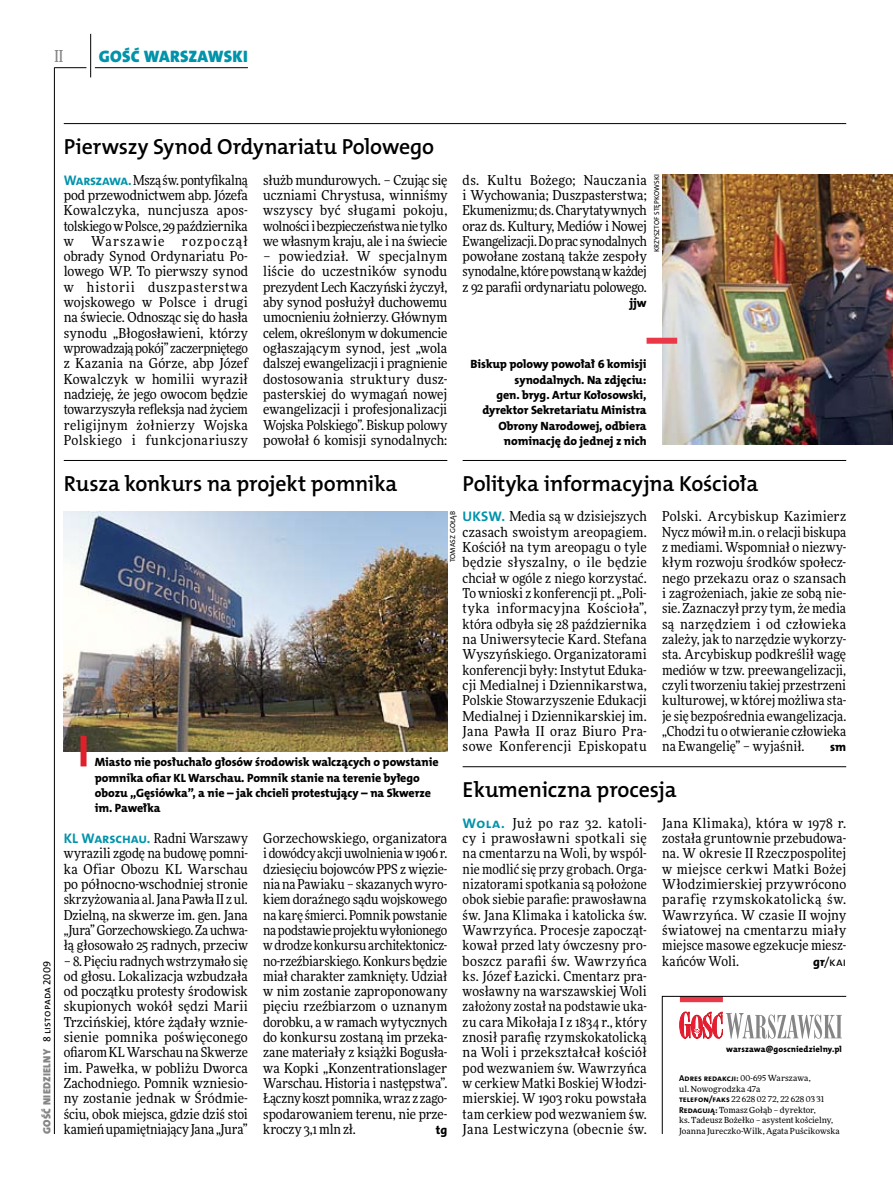
<style>
.page{position:relative;width:893px;height:1191px;background:#fff}
.page>*{position:absolute;margin:0;border:0;box-sizing:border-box;transform-origin:0 0}
.t1{font:21.9px "The Mix HP6 Se Bld";letter-spacing:-.01em;color:#000}
.t2{font:16.65px "The Mix HP9 Blk";letter-spacing:.02em;color:#0093aa}
.t3{font:500 16.5px "Freeday Narrow";color:#858486;scale:.9 1}
.t4{font:13.65px/15.3px "Freeday Narrow News";color:#000;text-align:justify}
.t5{font:13.65px "Freeday Narrow News";letter-spacing:.075em;color:#000}
.t6{font:12.3px "The Mix HP8 Ex Bld";color:#000}
.t7{font:12.3px "The Mix HP5 Plain";color:#000}
.t8{font:12px/15.3px "The Mix HP8 Ex Bld";letter-spacing:-.005em;color:#000}
.t9{font:10.5px "The Mix HP9 Blk";letter-spacing:.025em;color:#858486}
.t10{font:8.55px "The Mix HP8 Ex Bld";letter-spacing:.02em;color:#000}
.t11{font:8.4px/10.5px "Freeday News";letter-spacing:.005em;color:#000}
.t12{font:7.2px "The Mix HP5 Plain";letter-spacing:.01em;color:#000}
.s1{font-family:"The Mix HP7 Bld";font-size:13.95px;color:#0093aa}
.s2{font-family:"The Mix HP5 Plain";color:#000}
.s3{font-family:"The Mix HP8 Ex Bld"}
.s4{font-family:"The Mix HP7 Bld";font-size:8.55px}
</style>
<div class="page">
<hr style="left:54px;top:67px;width:1px;height:1067px;background:#000">
<hr style="left:90px;top:34px;width:1px;height:43px;background:#000">
<hr style="left:54px;top:67px;width:32px;height:1px;background:#000">
<hr style="left:95px;top:67px;width:153px;height:1px;background:#000">
<svg style="left:662px;top:996px;width:185px;height:138px"></svg>
<hr style="left:463px;top:460px;width:383px;height:1px;background:#000">
<hr style="left:463px;top:766px;width:383px;height:1px;background:#000">
<hr style="left:64px;top:460px;width:383px;height:1px;background:#000">
<img style="left:64px;top:511px;width:383px;height:240px">
<div style="left:81px;top:736px;width:6px;height:30px;background:#df1f2a"></div>
<hr style="left:64px;top:123px;width:782px;height:1px;background:#000">
<img style="left:662px;top:175px;width:231px;height:270px">
<div style="left:647px;top:338px;width:30px;height:6px;background:#eb3848"></div>
<p class="t3" style="left:54px;top:46px;width:11px">II</p>
<p class="t2" style="left:99px;top:46px;width:150px">GOŚĆ WARSZAWSKI</p>
<h1 class="t1" style="left:64px;top:132px;width:372px">Pierwszy Synod Ordynariatu Polowego</h1>
<p class="t4" style="left:64px;top:172px;width:186px"><span class="s1">Warszawa.</span> Mszą św. pontyfikalną pod przewodnictwem abp. Józefa Kowalczyka, nuncjusza apos&shy;tolskiego wPolsce, 29 października w</p>
<p class="t4" style="left:263px;top:172px;width:186px">służb mundurowych. – Czując się uczniami Chrystusa, winniśmy wszyscy być sługami pokoju, wolności ibezpieczeństwa nie tylko we własnym kraju, ale i na świecie</p>
<p class="t4" style="left:263px;top:248px;width:186px">– powiedział. W specjalnym liście do uczestników synodu prezydent Lech Kaczyński życzył, aby synod posłużył duchowemu umocnieniu żołnierzy. Głównym celem, określonym w dokumencie ogłaszającym synod, jest „wola dalszej ewangelizacji i pragnienie dostosowania struktury dusz&shy;pasterskiej do wymagań nowej ewangelizacji i profesjonalizacji Wojska Polskiego”. Biskup polowy powołał 6 komisji synodalnych:</p>
<p class="t5" style="left:91px;top:233px;width:75px">Warszawie</p>
<p class="t4" style="left:64px;top:233px;width:186px;text-indent:118px">rozpoczął obrady Synod Ordynariatu Po&shy;lowego WP. To pierwszy synod w historii duszpasterstwa wojskowego w Polsce i drugi na świecie. Odnosząc się do hasła synodu „Błogosławieni, którzy wprowadzają pokój” zaczerpniętego z Kazania na Górze, abp Józef Kowalczyk w homilii wyraził nadzieję, że jego owocom będzie towarzyszyła refleksja nad życiem religijnym żołnierzy Wojska Polskiego i funkcjonariuszy</p>
<p class="t4" style="left:463px;top:172px;width:186px">ds. Kultu Bożego; Nauczania i Wychowania; Duszpasterstwa; Ekumenizmu; ds. Charytatywnych oraz ds. Kultury, Mediów i Nowej Ewangelizacji. Doprac synodalnych powołane zostaną także zespoły synodalne, które powstaną wkażdej z 92 parafii ordynariatu polowego.</p>
<p class="t6" style="left:629px;top:295px;width:19px">jjw</p>
<p class="t12" style="left:652px;top:252px;width:80px;rotate:-90deg">Krzysztof Stępkowski</p>
<p class="t8" style="left:471px;top:357px;width:177px;text-align:right">Biskup polowy powołał 6 komisji synodalnych. Na zdjęciu:<br>gen. bryg. Artur Kołosowski, dyrektor Sekretariatu Ministra<br>Obrony Narodowej, odbiera nominację do jednej z nich</p>
<p class="t9" style="left:40px;top:1134px;width:175px;rotate:-90deg">GOŚĆ NIEDZIELNY <span class="s2">8 listopada 2009</span></p>
<h1 class="t1" style="left:64px;top:469px;width:335px">Rusza konkurs na projekt pomnika</h1>
<h1 class="t1" style="left:463px;top:469px;width:297px">Polityka informacyjna Kościoła</h1>
<p class="t4" style="left:463px;top:509px;width:186px"><span class="s1">UKSW.</span> Media są w dzisiejszych czasach swoistym areopagiem.<br>Kościół na tym areopagu o tyle będzie słyszalny, o ile będzie chciał w ogóle z niego korzystać.<br>To wnioski z konferencji pt. „Poli&shy;tyka informacyjna Kościoła”, która odbyła się 28 października na Uniwersytecie Kard. Stefana Wyszyńskiego. Organizatorami konferencji były: Instytut Eduka&shy;cji Medialnej i Dziennikarstwa, Polskie Stowarzyszenie Edukacji Medialnej i Dziennikarskiej im.<br>Jana Pawła II oraz Biuro Pra&shy;sowe Konferencji Episkopatu</p>
<p class="t4" style="left:662px;top:509px;width:186px">Polski. Arcybiskup Kazimierz Nycz mówił m.in. o relacji biskupa z mediami. Wspomniał o niezwy&shy;kłym rozwoju środków społecz&shy;nego przekazu oraz o szansach i zagrożeniach, jakie ze sobą nie&shy;sie. Zaznaczył przy tym, że media są narzędziem i od człowieka zależy, jak to narzędzie wykorzy&shy;sta. Arcybiskup podkreślił wagę mediów w tzw. preewangelizacji, czyli tworzeniu takiej przestrzeni kulturowej, w której możliwa sta&shy;je się bezpośrednia ewangelizacja. „Chodzi tu o otwieranie człowieka na Ewangelię” – wyjaśnił.</p>
<p class="t12" style="left:448px;top:562px;width:53px;rotate:-90deg">Tomasz Gołąb</p>
<p class="t6" style="left:830px;top:739px;width:17px">sm</p>
<p class="t8" style="left:95px;top:755px;width:345px">Miasto nie posłuchało głosów środowisk walczących o powstanie pomnika ofiar KL Warschau. Pomnik stanie na terenie byłego obozu „Gęsiówka”, a nie – jak chcieli protestujący – na Skwerze im. Pawełka</p>
<p class="t4" style="left:64px;top:830px;width:186px"><span class="s1">KL Warschau.</span> Radni Warszawy wyrazili zgodę na budowę pomni&shy;ka Ofiar Obozu KL Warschau po północno-wschodniej stronie skrzyżowania al. Jana Pawła II z ul.<br>Dzielną, na skwerze im. gen. Jana „Jura” Gorzechowskiego. Zauchwa&shy;łą głosowało 25 radnych, przeciw</p>
<p class="t4" style="left:64px;top:953px;width:186px">– 8. Pięciu radnych wstrzymało się od głosu. Lokalizacja wzbudzała od początku protesty środowisk skupionych wokół sędzi Marii Trzcińskiej, które żądały wznie&shy;sienie pomnika poświęconego ofiarom KL Warschau na Skwerze im. Pawełka, w pobliżu Dworca Zachodniego. Pomnik wzniesio&shy;ny zostanie jednak w Śródmie&shy;ściu, obok miejsca, gdzie dziś stoi kamień upamiętniający Jana „Jura”</p>
<p class="t4" style="left:263px;top:830px;width:186px">Gorzechowskiego, organizatora idowódcy akcji uwolnienia w1906 r. dziesięciu bojowców PPS z więzie&shy;nia na Pawiaku – skazanych wyro&shy;kiem doraźnego sądu wojskowego na karę śmierci. Pomnik powstanie na podstawie projektu wyłonionego wdrodze konkursu architektonicz&shy;no-rzeźbiarskiego. Konkurs będzie miał charakter zamknięty. Udział w nim zostanie zaproponowany pięciu rzeźbiarzom o uznanym dorobku, a w ramach wytycznych do konkursu zostaną im przeka&shy;zane materiały z książki Bogusła&shy;wa Kopki „Konzentrationslager Warschau. Historia i następstwa”.<br>Łączny koszt pomnika, wraz z zago&shy;spodarowaniem terenu, nie prze&shy;kroczy 3,1 mln zł.</p>
<p class="t6" style="left:436px;top:1122px;width:13px">tg</p>
<h1 class="t1" style="left:463px;top:775px;width:215px">Ekumeniczna procesja</h1>
<p class="t4" style="left:463px;top:815px;width:186px"><span class="s1">Wola.</span> Już po raz 32. katoli&shy;cy i prawosławni spotkali się na cmentarzu na Woli, by wspól&shy;nie modlić się przy grobach. Orga&shy;nizatorami spotkania są położone obok siebie parafie: prawosławna św. Jana Klimaka i katolicka św.<br>Wawrzyńca. Procesje zapocząt&shy;kował przed laty ówczesny pro&shy;boszcz parafii św. Wawrzyńca ks. Józef Łazicki. Cmentarz pra&shy;wosławny na warszawskiej Woli założony został na podstawie uka&shy;zu cara Mikołaja I z 1834 r., który znosił parafię rzymskokatolicką na Woli i przekształcał kościół pod wezwaniem św. Wawrzyńca w cerkiew Matki Boskiej Włodzi&shy;mierskiej. W 1903 roku powstała tam cerkiew pod wezwaniem św.<br>Jana Lestwiczyna (obecnie św.</p>
<p class="t4" style="left:662px;top:815px;width:186px">Jana Klimaka), która w 1978 r. została gruntownie przebudowa&shy;na. W okresie II Rzeczpospolitej w miejsce cerkwi Matki Bożej Włodzimierskiej przywrócono parafię rzymskokatolicką św.<br>Wawrzyńca. W czasie II wojny światowej na cmentarzu miały miejsce masowe egzekucje miesz&shy;kańców Woli.</p>
<p class="t7" style="left:813px;top:953px;width:35px"><span class="s3">gr</span>/kai</p>
<p class="t10" style="left:726px;top:1044px;width:118px">warszawa@goscniedzielny.pl</p>
<p class="t11" style="left:679px;top:1073px;width:162px"><span class="s4">Adres redakcji:</span> 00-695 Warszawa,<br>ul. Nowogrodzka 47a<br><span class="s4">telefon/faks</span> 22 628 02 72, 22 628 03 31<br><span class="s4">Redagują:</span> Tomasz Gołąb – dyrektor,<br>ks. Tadeusz Bożełko – asystent kościelny, Joanna Jureczko-Wilk, Agata Puścikowska</p>
</div>
